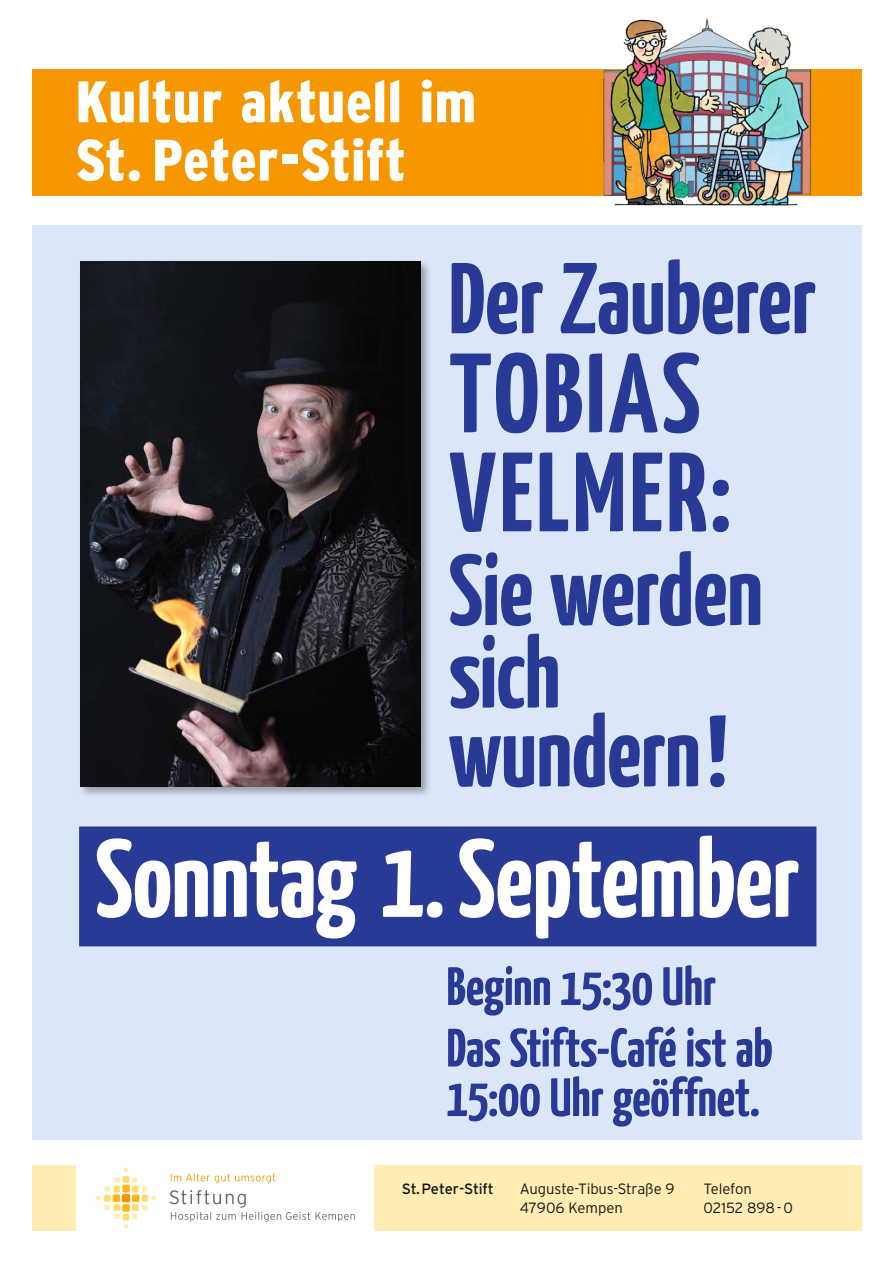
<style>
.page{position:relative;width:893px;height:1263px;background:#fff}
.page>*{position:absolute;margin:0;border:0;box-sizing:border-box;transform-origin:0 0}
.t1{font:700 112.5px/99px "Yanone Kaffeesatz";letter-spacing:.025em;color:#283996}
.t2{font:700 110.48px "Yanone Kaffeesatz";letter-spacing:-.01em;color:#fff}
.t3{font:700 100.5px/80.6px "Yanone Kaffeesatz";letter-spacing:-.01em;color:#283996}
.t4{font:900 condensed 58.35px/58.3px "Interstate";letter-spacing:.01em;color:#fff}
.t5{font:700 54px/61.5px "Yanone Kaffeesatz";letter-spacing:-.01em;color:#283996}
.t6{font:300 14.85px/19.1px "Interstate";letter-spacing:-.005em;color:#141415}
.t7{font:14.85px "Interstate";letter-spacing:-.01em;color:#141415}
</style>
<div class="page">
<div style="left:32px;top:225px;width:829px;height:915px;background:#dbe7f8"></div>
<div style="left:78px;top:259px;width:355px;height:539px;background:#141415;opacity:.35"></div>
<img style="left:81px;top:261px;width:340px;height:526px">
<div style="left:32px;top:69px;width:829px;height:126px;background:#f69700"></div>
<img style="left:599px;top:18px;width:217px;height:188px">
<div style="left:32px;top:1165px;width:829px;height:66px;background:#ffedb3"></div>
<div style="left:77px;top:1165px;width:297px;height:66px;background:#fff"></div>
<svg style="left:96px;top:1168px;width:60px;height:60px"></svg>
<svg style="left:171px;top:1173px;width:104px;height:10px"></svg>
<svg style="left:170px;top:1190px;width:185px;height:32px"></svg>
<div style="left:79px;top:826px;width:737px;height:120px;background:#283996"></div>
<p class="t4" style="left:75px;top:72px;width:402px">Kultur aktuell im<br>St. Peter-Stift</p>
<h3 class="t3" style="left:449px;top:256px;width:369px">Der Zauberer</h3>
<h1 class="t1" style="left:449px;top:341px;width:284px">Tobias<br>Velmer:</h1>
<h3 class="t3" style="left:449px;top:548px;width:316px">Sie werden sich wundern!</h3>
<h2 class="t2" style="left:89px;top:811px;width:712px">Sonntag 1. September</h2>
<p class="t5" style="left:446px;top:954px;width:328px">Beginn 15:30 Uhr<br>Das Stifts-Café ist ab</p>
<p class="t5" style="left:446px;top:1065px;width:315px">15:00 Uhr geöffnet.</p>
<p class="t7" style="left:402px;top:1180px;width:94px">St. Peter-Stift</p>
<p class="t6" style="left:520px;top:1179px;width:156px">Auguste-Tibus-Straße 9<br>47906 Kempen</p>
<p class="t6" style="left:703px;top:1179px;width:91px">Telefon<br>02152 898-0</p>
</div>
